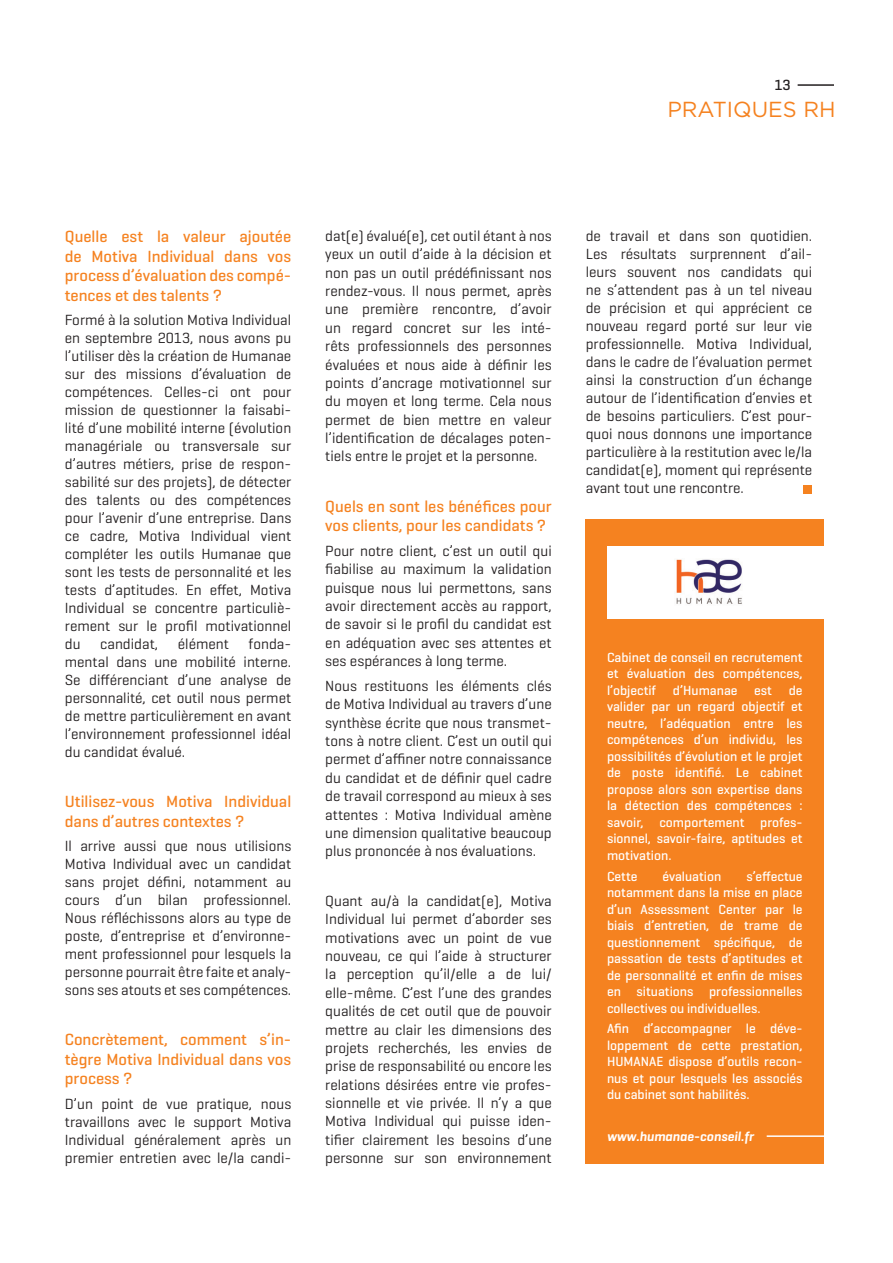
<style>
.page{position:relative;width:893px;height:1263px;background:#fff}
.page>*{position:absolute;margin:0;border:0;box-sizing:border-box;transform-origin:0 0}
.t1{font:21.75px "Gotham";color:#f58220}
.t2{font:500 16.5px/19.5px "Geogrotesque";color:#f58220;text-align:justify}
.t3{font:15px/18px "Geogrotesque";color:#231f20;text-align:justify}
.t4{font:500 15px "Geogrotesque";color:#231f20}
.t5{font:500 13.5px/16.5px "Geogrotesque";color:#fff;text-align:justify}
.t6{font:italic 600 13.5px "Geogrotesque";color:#fff}
</style>
<div class="page">
<div style="left:586px;top:519px;width:238px;height:644px;background:#f58220"></div>
<div style="left:607px;top:547px;width:246px;height:72px;background:#fff"></div>
<img style="left:676px;top:559px;width:66px;height:45px">
<hr style="left:767px;top:1135px;width:110px;height:2px;background:#fff">
<hr style="left:798px;top:84px;width:36px;height:2px;background:#231f20">
<div style="left:804px;top:485px;width:8px;height:8px;background:#f58220"></div>
<p class="t4" style="left:774px;top:75px;width:18px">13</p>
<h1 class="t1" style="left:667px;top:96px;width:170px">PRATIQUES RH</h1>
<p class="t2" style="left:65px;top:226px;width:228px">Quelle est la valeur ajoutée de Motiva Individual dans vos process d’évaluation des compé&shy;tences et des talents ?</p>
<p class="t3" style="left:65px;top:310px;width:228px">Formé à la solution Motiva Individual en septembre 2013, nous avons pu l’utiliser dès la création de Humanae sur des missions d’évaluation de compétences. Celles-ci ont pour mission de questionner la faisabi&shy;lité d’une mobilité interne (évolution managériale ou transversale sur d’autres métiers, prise de respon&shy;sabilité sur des projets), de détecter des talents ou des compétences pour l’avenir d’une entreprise. Dans ce cadre, Motiva Individual vient compléter les outils Humanae que sont les tests de personnalité et les tests d’aptitudes. En effet, Motiva Individual se concentre particuliè&shy;rement sur le profil motivationnel du</p>
<p class="t3" style="left:100px;top:634px;width:59px">candidat,</p>
<p class="t3" style="left:178px;top:634px;width:53px">élément</p>
<p class="t3" style="left:65px;top:634px;width:228px;text-indent:184px">fonda&shy;mental dans une mobilité interne.<br>Se différenciant d’une analyse de personnalité, cet outil nous permet de mettre particulièrement en avant l’environnement professionnel idéal du candidat évalué.</p>
<p class="t2" style="left:65px;top:791px;width:228px">Utilisez-vous Motiva Individual dans d’autres contextes ?</p>
<p class="t3" style="left:65px;top:836px;width:228px">Il arrive aussi que nous utilisions Motiva Individual avec un candidat sans projet défini, notamment au cours d’un bilan professionnel.<br>Nous réfléchissons alors au type de poste, d’entreprise et d’environne&shy;ment professionnel pour lesquels la personne pourrait être faite et analy&shy;sons ses atouts et ses compétences.</p>
<p class="t2" style="left:65px;top:1030px;width:228px">Concrètement, comment s’in&shy;tègre Motiva Individual dans vos process ?</p>
<p class="t3" style="left:65px;top:1094px;width:228px">D’un point de vue pratique, nous travaillons avec le support Motiva Individual généralement après un premier entretien avec le/la candi-</p>
<p class="t3" style="left:325px;top:226px;width:228px">dat(e) évalué(e), cet outil étant à nos yeux un outil d’aide à la décision et non pas un outil prédéfinissant nos rendez-vous. Il nous permet, après une première rencontre, d’avoir un regard concret sur les inté&shy;rêts professionnels des personnes évaluées et nous aide à définir les points d’ancrage motivationnel sur du moyen et long terme. Cela nous permet de bien mettre en valeur l’identification de décalages poten&shy;tiels entre le projet et la personne.</p>
<p class="t2" style="left:325px;top:496px;width:228px">Quels en sont les bénéfices pour vos clients, pour les candidats ?</p>
<p class="t3" style="left:325px;top:541px;width:228px">Pour notre client, c’est un outil qui fiabilise au maximum la validation puisque nous lui permettons, sans avoir directement accès au rapport, de savoir si le profil du candidat est en adéquation avec ses attentes et ses espérances à long terme.</p>
<p class="t3" style="left:325px;top:676px;width:228px;line-height:18.5px">Nous restituons les éléments clés de Motiva Individual au travers d’une synthèse écrite que nous transmet&shy;tons à notre client. C’est un outil qui permet d’affiner notre connaissance du candidat et de définir quel cadre de travail correspond au mieux à ses attentes : Motiva Individual amène une dimension qualitative beaucoup plus prononcée à nos évaluations.</p>
<p class="t3" style="left:325px;top:891px;width:228px">Quant au/à la candidat(e), Motiva Individual lui permet d’aborder ses motivations avec un point de vue nouveau, ce qui l’aide à structurer la perception qu’il/elle a de lui/ elle-même. C’est l’une des grandes qualités de cet outil que de pouvoir mettre au clair les dimensions des projets recherchés, les envies de prise de responsabilité ou encore les relations désirées entre vie profes&shy;sionnelle et vie privée. Il n’y a que Motiva Individual qui puisse iden&shy;tifier clairement les besoins d’une personne sur son environnement</p>
<p class="t3" style="left:586px;top:226px;width:228px">de travail et dans son quotidien.<br>Les résultats surprennent d’ail&shy;leurs souvent nos candidats qui ne s’attendent pas à un tel niveau de précision et qui apprécient ce nouveau regard porté sur leur vie professionnelle. Motiva Individual, dans le cadre de l’évaluation permet ainsi la construction d’un échange autour de l’identification d’envies et de besoins particuliers. C’est pour&shy;quoi nous donnons une importance particulière à la restitution avec le/la candidat(e), moment qui représente avant tout une rencontre.</p>
<p class="t5" style="left:607px;top:649px;width:197px">Cabinet de conseil en recrutement et évaluation des compétences, l’objectif d’Humanae est de valider par un regard objectif et neutre, l’adéquation entre les compétences d’un individu, les possibilités d’évolution et le projet de poste identifié. Le cabinet propose alors son expertise dans la détection des compétences : savoir, comportement profes&shy;sionnel, savoir-faire, aptitudes et motivation.</p>
<p class="t5" style="left:607px;top:867px;width:32px">Cette</p>
<p class="t5" style="left:662px;top:867px;width:61px">évaluation</p>
<p class="t5" style="left:607px;top:867px;width:197px;text-indent:139px">s’effectue notamment dans la mise en place d’un Assessment Center par le biais d’entretien, de trame de questionnement spécifique, de passation de tests d’aptitudes et de personnalité et enfin de mises en situations professionnelles collectives ou individuelles.</p>
<p class="t5" style="left:607px;top:1020px;width:197px">Afin d’accompagner le déve&shy;loppement de cette prestation, HUMANAE dispose d’outils recon&shy;nus et pour lesquels les associés du cabinet sont habilités.</p>
<p class="t6" style="left:607px;top:1128px;width:148px">www.humanae-conseil.fr</p>
</div>
